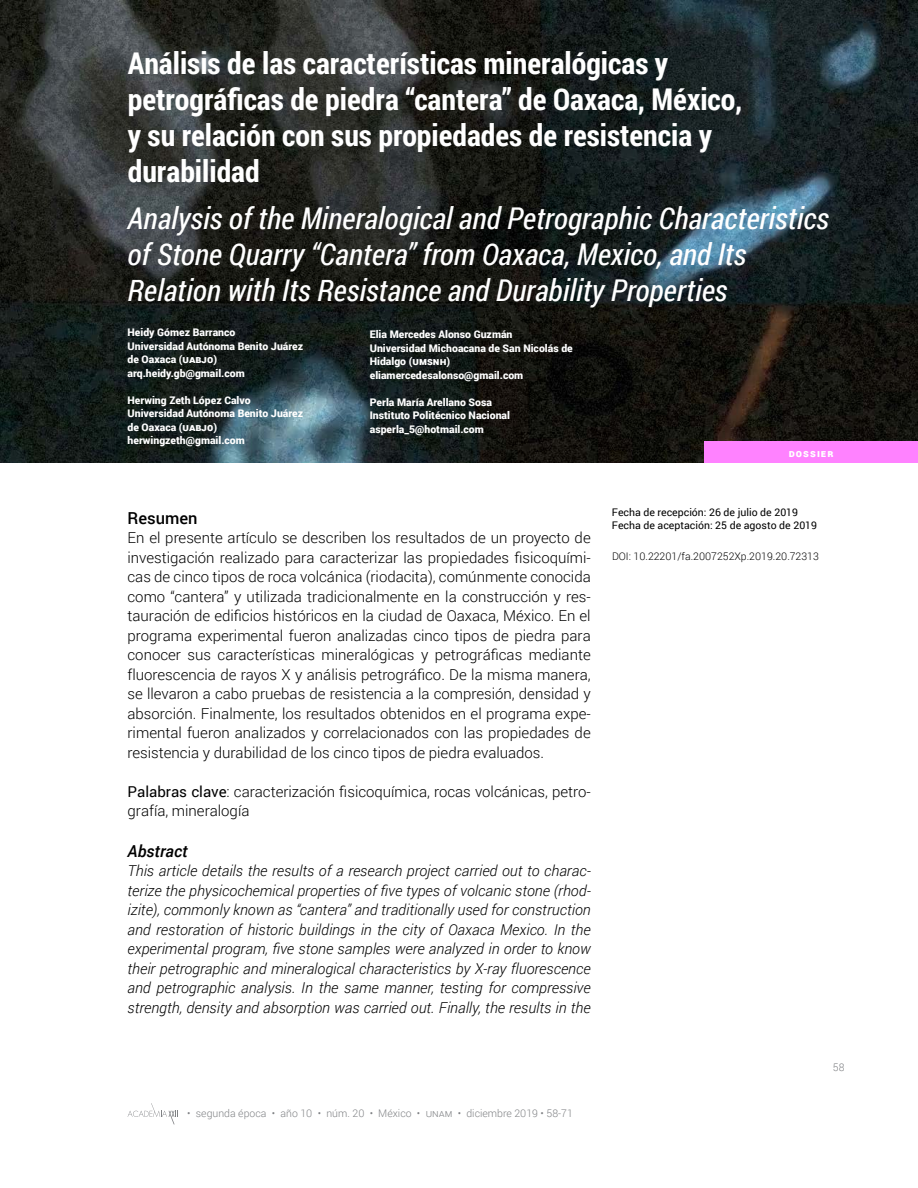
<style>
.page{position:relative;width:918px;height:1188px;background:#fff}
.page>*{position:absolute;margin:0;border:0;box-sizing:border-box;transform-origin:0 0}
.t1{font:italic 30px/36px "Roboto Condensed";color:#fff}
.t2{font:700 30px/36px "Roboto Condensed";color:#fff}
.t3{font:italic 500 16.5px "Roboto";color:#000}
.t4{font:500 16.5px "Roboto";color:#000}
.t5{font:300 15px/19.5px "Roboto";color:#000;text-align:justify}
.t6{font:italic 300 15px/19.5px "Roboto";color:#000;text-align:justify}
.t7{font:900 10.5px/13.5px "Roboto";color:#fff}
.t8{font:10.5px "Roboto";color:#000}
.t9{font:300 10.5px "Roboto";color:#808285}
.t10{font:300 10.5px "Roboto";color:#000}
.t11{font:900 10.5px "Roboto";letter-spacing:.1em;color:#fff}
.s1{font-weight:400}
</style>
<div class="page">
<svg style="left:128px;top:1103px;width:50px;height:21px"></svg>
<img style="left:0;top:0;width:918px;height:462px">
<div style="left:704px;top:441px;width:214px;height:21px;background:#ff82ff"></div>
<h1 class="t2" style="left:128px;top:44px;width:616px">Análisis de las características mineralógicas y petrográficas de piedra “cantera” de Oaxaca, México, y su relación con sus propiedades de resistencia y durabilidad</h1>
<h1 class="t1" style="left:128px;top:199px;width:703px">Analysis of the Mineralogical and Petrographic Characteristics of Stone Quarry “Cantera” from Oaxaca, Mexico, and Its<br>Relation with Its Resistance and Durability Properties</h1>
<p class="t7" style="left:128px;top:325px;width:177px">Heidy Gómez Barranco<br>Universidad Autónoma Benito Juárez de Oaxaca (uabjo) arq.heidy.gb@gmail.com</p>
<p class="t7" style="left:128px;top:393px;width:177px">Herwing Zeth López Calvo<br>Universidad Autónoma Benito Juárez de Oaxaca (uabjo) herwingzeth@gmail.com</p>
<p class="t4" style="left:128px;top:506px;width:71px">Resumen</p>
<p class="t7" style="left:370px;top:327px;width:205px">Elia Mercedes Alonso Guzmán<br>Universidad Michoacana de San Nicolás de<br>Hidalgo (umsnh) eliamercedesalonso@gmail.com</p>
<p class="t7" style="left:370px;top:395px;width:142px">Perla María Arellano Sosa<br>Instituto Politécnico Nacional asperla_5@hotmail.com</p>
<p class="t5" style="left:128px;top:527px;width:465px">En el presente artículo se describen los resultados de un proyecto de investigación realizado para caracterizar las propiedades fisicoquími&shy;cas de cinco tipos de roca volcánica (riodacita), comúnmente conocida como “cantera” y utilizada tradicionalmente en la construcción y res&shy;tauración de edificios históricos en la ciudad de Oaxaca, México. En el programa experimental fueron analizadas cinco tipos de piedra para conocer sus características mineralógicas y petrográficas mediante fluorescencia de rayos X y análisis petrográfico. De la misma manera, se llevaron a cabo pruebas de resistencia a la compresión, densidad y absorción. Finalmente, los resultados obtenidos en el programa expe&shy;rimental fueron analizados y correlacionados con las propiedades de resistencia y durabilidad de los cinco tipos de piedra evaluados.</p>
<p class="t5" style="left:128px;top:781px;width:465px"><span class="s1">Palabras clave</span>: caracterización fisicoquímica, rocas volcánicas, petro&shy;grafía, mineralogía</p>
<p class="t3" style="left:128px;top:839px;width:62px">Abstract</p>
<p class="t6" style="left:128px;top:861px;width:465px">This article details the results of a research project carried out to charac&shy;terize the physicochemical properties of five types of volcanic stone (rhod&shy;izite), commonly known as “cantera” and traditionally used for construction and restoration of historic buildings in the city of Oaxaca Mexico. In the experimental program, five stone samples were analyzed in order to know their petrographic and mineralogical characteristics by X-ray fluorescence and petrographic analysis. In the same manner, testing for compressive strength, density and absorption was carried out. Finally, the results in the</p>
<p class="t9" style="left:187px;top:1106px;width:387px">• segunda época • año 10 • núm. 20 • México • unam • diciembre 2019 • 58-71</p>
<p class="t11" style="left:789px;top:446px;width:46px">dossier</p>
<p class="t8" style="left:612px;top:505px;width:188px">Fecha de recepción: 26 de julio de 2019</p>
<p class="t8" style="left:612px;top:517px;width:207px">Fecha de aceptación: 25 de agosto de 2019</p>
<p class="t10" style="left:612px;top:549px;width:208px">DOI: 10.22201/fa.2007252Xp.2019.20.72313</p>
<p class="t9" style="left:833px;top:1060px;width:13px">58</p>
</div>
